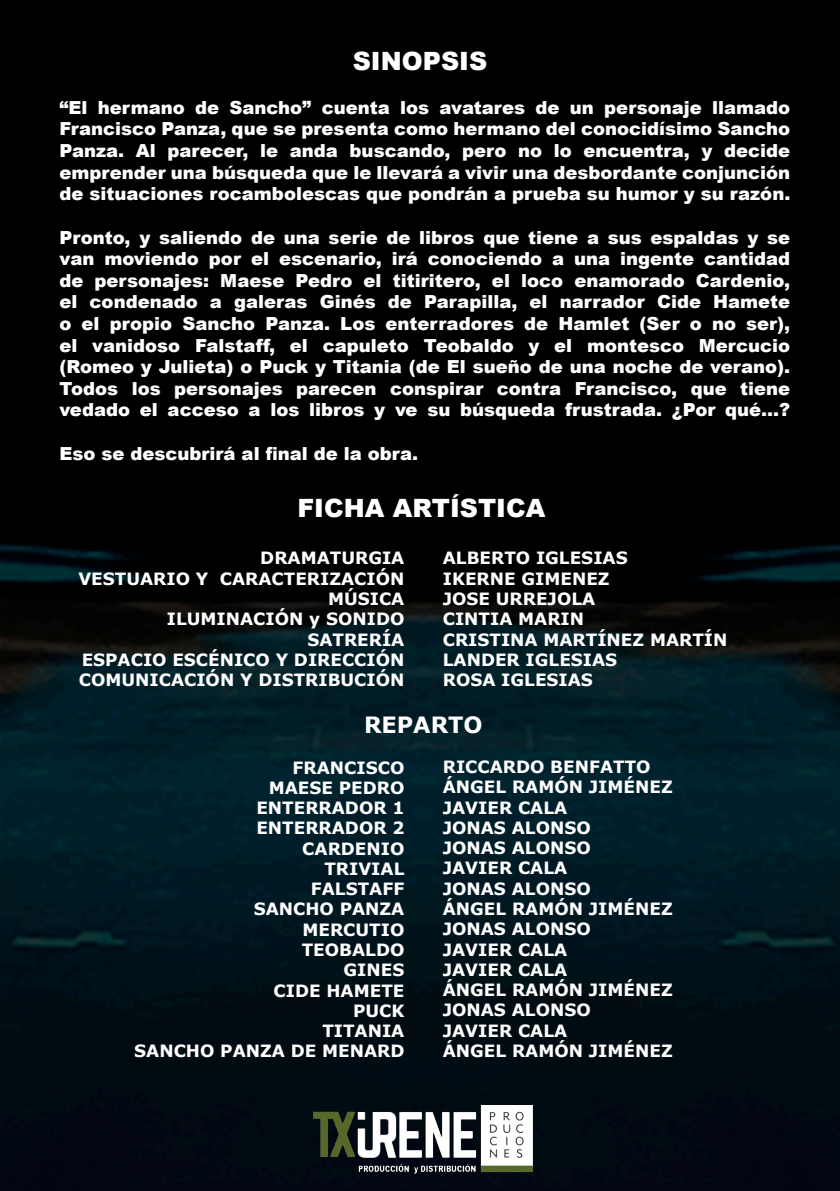
<style>
.page{position:relative;width:840px;height:1191px;background:#fff}
.page>*{position:absolute;margin:0;border:0;box-sizing:border-box;transform-origin:0 0}
.t1{font:900 25.2px "Arial";color:#fff}
.t2{font:700 22.4px "Verdana";color:#fff}
.t3{font:900 18px/21.6px "Arial";color:#fff;text-align:justify}
.t4{font:700 16.8px/20.2px "Verdana";color:#fff;text-align:right}
</style>
<div class="page">
<img style="left:0;top:0;width:839px;height:1191px">
<img style="left:313px;top:1105px;width:219px;height:69px">
<p class="t1" style="left:352px;top:43px;width:136px">SINOPSIS</p>
<p class="t3" style="left:59px;top:96px;width:732px">“El hermano de Sancho” cuenta los avatares de un personaje llamado Francisco Panza, que se presenta como hermano del conocidísimo Sancho Panza. Al parecer, le anda buscando, pero no lo encuentra, y decide emprender una búsqueda que le llevará a vivir una desbordante conjunción de situaciones rocambolescas que pondrán a prueba su humor y su razón.</p>
<p class="t3" style="left:59px;top:226px;width:732px">Pronto, y saliendo de una serie de libros que tiene a sus espaldas y se van moviendo por el escenario, irá conociendo a una ingente cantidad de personajes: Maese Pedro el titiritero, el loco enamorado Cardenio, el condenado a galeras Ginés de Parapilla, el narrador Cide Hamete o el propio Sancho Panza. Los enterradores de Hamlet (Ser o no ser), el vanidoso Falstaff, el capuleto Teobaldo y el montesco Mercucio (Romeo y Julieta) o Puck y Titania (de El sueño de una noche de verano).<br>Todos los personajes parecen conspirar contra Francisco, que tiene vedado el acceso a los libros y ve su búsqueda frustrada. ¿Por qué…?</p>
<p class="t3" style="left:59px;top:442px;width:360px">Eso se descubrirá al final de la obra.</p>
<p class="t1" style="left:297px;top:490px;width:249px">FICHA ARTÍSTICA</p>
<p class="t4" style="left:260px;top:548px;width:145px">DRAMATURGIA</p>
<p class="t4" style="left:78px;top:568px;width:327px">VESTUARIO Y CARACTERIZACIÓN<br>MÚSICA</p>
<p class="t4" style="left:167px;top:609px;width:239px">ILUMINACIÓN y SONIDO</p>
<p class="t4" style="left:307px;top:629px;width:98px">SATRERÍA</p>
<p class="t4" style="left:82px;top:650px;width:324px">ESPACIO ESCÉNICO Y DIRECCIÓN</p>
<p class="t4" style="left:79px;top:670px;width:327px">COMUNICACIÓN Y DISTRIBUCIÓN</p>
<p class="t4" style="left:442px;top:548px;width:186px">ALBERTO IGLESIAS</p>
<p class="t4" style="left:442px;top:568px;width:168px">IKERNE GIMENEZ</p>
<p class="t4" style="left:442px;top:589px;width:154px">JOSE URREJOLA</p>
<p class="t4" style="left:442px;top:609px;width:143px">CINTIA MARIN</p>
<p class="t4" style="left:442px;top:629px;width:286px">CRISTINA MARTÍNEZ MARTÍN</p>
<p class="t4" style="left:442px;top:650px;width:176px">LANDER IGLESIAS</p>
<p class="t4" style="left:442px;top:670px;width:152px">ROSA IGLESIAS</p>
<p class="t2" style="left:364px;top:710px;width:120px">REPARTO</p>
<p class="t4" style="left:292px;top:757px;width:113px">FRANCISCO</p>
<p class="t4" style="left:268px;top:777px;width:137px">MAESE PEDRO</p>
<p class="t4" style="left:256px;top:798px;width:149px">ENTERRADOR 1</p>
<p class="t4" style="left:256px;top:818px;width:149px">ENTERRADOR 2</p>
<p class="t4" style="left:302px;top:838px;width:104px">CARDENIO</p>
<p class="t4" style="left:324px;top:859px;width:81px">TRIVIAL</p>
<p class="t4" style="left:311px;top:879px;width:95px">FALSTAFF</p>
<p class="t4" style="left:253px;top:899px;width:152px">SANCHO PANZA</p>
<p class="t4" style="left:302px;top:919px;width:103px">MERCUTIO</p>
<p class="t4" style="left:301px;top:940px;width:104px">TEOBALDO</p>
<p class="t4" style="left:343px;top:960px;width:62px">GINES</p>
<p class="t4" style="left:273px;top:980px;width:132px">CIDE HAMETE</p>
<p class="t4" style="left:353px;top:1000px;width:53px">PUCK</p>
<p class="t4" style="left:322px;top:1021px;width:84px">TITANIA</p>
<p class="t4" style="left:134px;top:1041px;width:271px">SANCHO PANZA DE MENARD</p>
<p class="t4" style="left:442px;top:757px;width:209px">RICCARDO BENFATTO</p>
<p class="t4" style="left:442px;top:777px;width:231px">ÁNGEL RAMÓN JIMÉNEZ</p>
<p class="t4" style="left:442px;top:797px;width:126px">JAVIER CALA</p>
<p class="t4" style="left:442px;top:817px;width:149px">JONAS ALONSO</p>
<p class="t4" style="left:442px;top:838px;width:149px">JONAS ALONSO</p>
<p class="t4" style="left:442px;top:858px;width:126px">JAVIER CALA</p>
<p class="t4" style="left:442px;top:878px;width:149px">JONAS ALONSO</p>
<p class="t4" style="left:442px;top:899px;width:231px">ÁNGEL RAMÓN JIMÉNEZ</p>
<p class="t4" style="left:442px;top:919px;width:149px">JONAS ALONSO</p>
<p class="t4" style="left:442px;top:939px;width:126px">JAVIER CALA</p>
<p class="t4" style="left:442px;top:959px;width:126px">JAVIER CALA</p>
<p class="t4" style="left:442px;top:980px;width:231px">ÁNGEL RAMÓN JIMÉNEZ</p>
<p class="t4" style="left:442px;top:1000px;width:149px">JONAS ALONSO</p>
<p class="t4" style="left:442px;top:1020px;width:126px">JAVIER CALA</p>
<p class="t4" style="left:442px;top:1041px;width:231px">ÁNGEL RAMÓN JIMÉNEZ</p>
</div>
